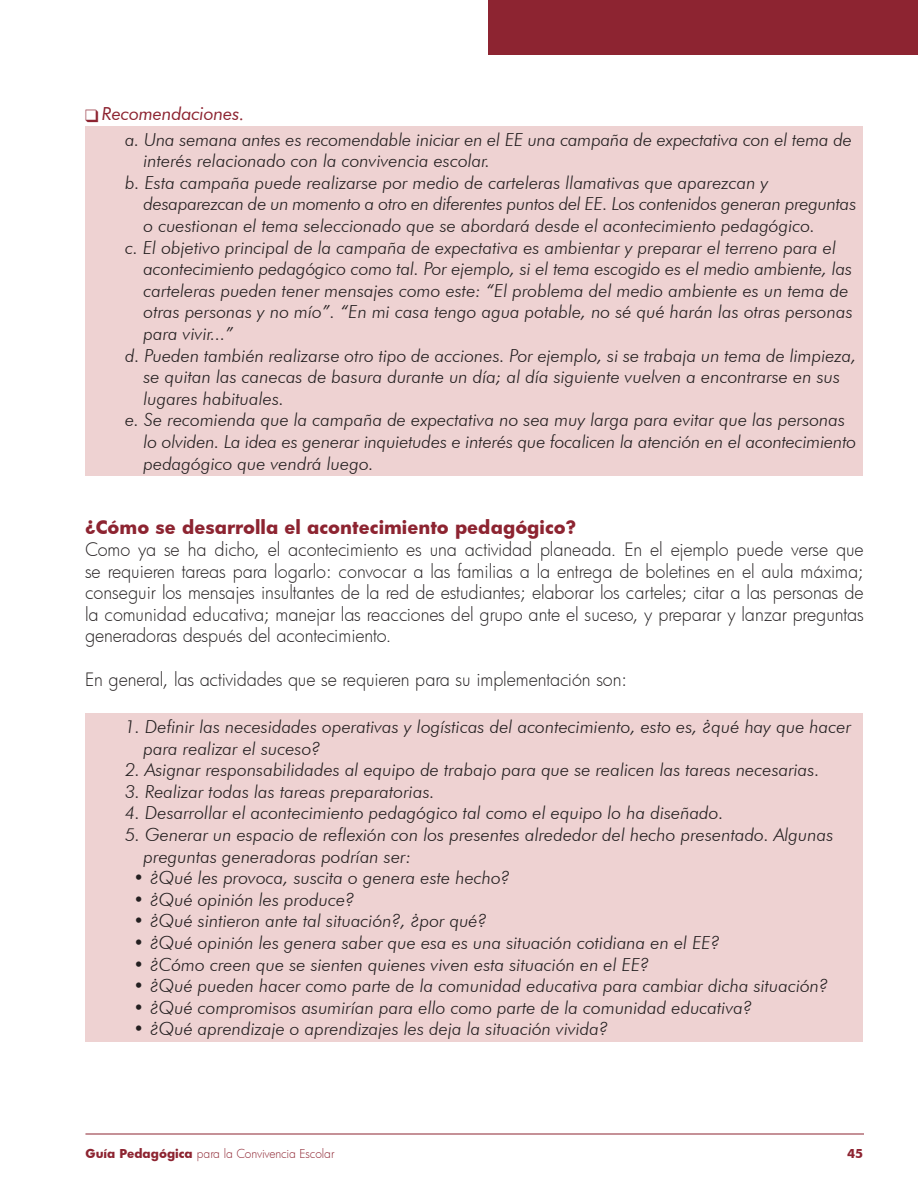
<style>
.page{position:relative;width:918px;height:1188px;background:#fff}
.page>*{position:absolute;margin:0;border:0;box-sizing:border-box;transform-origin:0 0}
.text_espacio{font:italic 300 18px "Futura BT";color:#231f20}
.Text{font:300 18px/21.6px "Futura";letter-spacing:-.005em;color:#231f20;text-align:justify}
.Negras{font:700 18px "Futura";color:#8d2431}
.Text-2{font:italic 18px "Futura BT";letter-spacing:-.01em;color:#8d2431}
.t1{font:300 12px "Futura";letter-spacing:-.015em;color:#8d2431}
.t2{font:700 12px "Futura";color:#8d2431}
.s1{font-weight:700}
</style>
<div class="page">
<hr style="left:85px;top:1134px;width:779px;height:1px;background:#8d2431">
<div style="left:489px;top:0;width:429px;height:55px;background:#8d2431"></div>
<div style="left:85px;top:126px;width:777px;height:350px;background:#eed2d2"></div>
<div style="left:85px;top:713px;width:777px;height:328px;background:#eed2d2"></div>
<p class="Text-2" style="left:85px;top:103px;width:161px">❑ Recomendaciones.</p>
<p class="text_espacio" style="left:125px;top:128px;width:729px">a. Una semana antes es recomendable iniciar en el EE una campaña de expectativa con el tema de</p>
<p class="text_espacio" style="left:144px;top:150px;width:348px">interés relacionado con la convivencia escolar.</p>
<p class="text_espacio" style="left:125px;top:172px;width:645px">b. Esta campaña puede realizarse por medio de carteleras llamativas que aparezcan y</p>
<p class="text_espacio" style="left:144px;top:193px;width:714px">desaparezcan de un momento a otro en diferentes puntos del EE. Los contenidos generan preguntas</p>
<p class="text_espacio" style="left:144px;top:215px;width:673px">o cuestionan el tema seleccionado que se abordará desde el acontecimiento pedagógico.</p>
<p class="text_espacio" style="left:125px;top:236px;width:713px">c. El objetivo principal de la campaña de expectativa es ambientar y preparar el terreno para el</p>
<p class="text_espacio" style="left:144px;top:258px;width:710px">acontecimiento pedagógico como tal. Por ejemplo, si el tema escogido es el medio ambiente, las</p>
<p class="text_espacio" style="left:144px;top:280px;width:707px">carteleras pueden tener mensajes como este: “El problema del medio ambiente es un tema de</p>
<p class="text_espacio" style="left:144px;top:301px;width:711px">otras personas y no mío”. “En mi casa tengo agua potable, no sé qué harán las otras personas</p>
<p class="text_espacio" style="left:144px;top:323px;width:92px">para vivir...”</p>
<p class="text_espacio" style="left:125px;top:344px;width:733px">d. Pueden también realizarse otro tipo de acciones. Por ejemplo, si se trabaja un tema de limpieza,</p>
<p class="text_espacio" style="left:144px;top:366px;width:698px">se quitan las canecas de basura durante un día; al día siguiente vuelven a encontrarse en sus</p>
<p class="text_espacio" style="left:144px;top:388px;width:142px">lugares habituales.</p>
<p class="text_espacio" style="left:125px;top:409px;width:722px">e. Se recomienda que la campaña de expectativa no sea muy larga para evitar que las personas</p>
<p class="text_espacio" style="left:144px;top:431px;width:714px">lo olviden. La idea es generar inquietudes e interés que focalicen la atención en el acontecimiento</p>
<p class="text_espacio" style="left:144px;top:452px;width:232px">pedagógico que vendrá luego.</p>
<p class="Negras" style="left:85px;top:515px;width:493px">¿Cómo se desarrolla el acontecimiento pedagógico?</p>
<p class="Text" style="left:85px;top:538px;width:780px">Como ya se ha dicho, el acontecimiento es una actividad planeada. En el ejemplo puede verse que se requieren tareas para logarlo: convocar a las familias a la entrega de boletines en el aula máxima; conseguir los mensajes insultantes de la red de estudiantes; elaborar los carteles; citar a las personas de la comunidad educativa; manejar las reacciones del grupo ante el suceso, y preparar y lanzar preguntas generadoras después del acontecimiento.</p>
<p class="Text" style="left:85px;top:668px;width:544px">En general, las actividades que se requieren para su implementación son:</p>
<p class="text_espacio" style="left:125px;top:716px;width:728px">1. Definir las necesidades operativas y logísticas del acontecimiento, esto es, ¿qué hay que hacer</p>
<p class="text_espacio" style="left:144px;top:737px;width:178px">para realizar el suceso?</p>
<p class="text_espacio" style="left:125px;top:759px;width:696px">2. Asignar responsabilidades al equipo de trabajo para que se realicen las tareas necesarias.</p>
<p class="text_espacio" style="left:125px;top:780px;width:311px">3. Realizar todas las tareas preparatorias.</p>
<p class="text_espacio" style="left:125px;top:802px;width:600px">4. Desarrollar el acontecimiento pedagógico tal como el equipo lo ha diseñado.</p>
<p class="text_espacio" style="left:125px;top:824px;width:710px">5. Generar un espacio de reflexión con los presentes alrededor del hecho presentado. Algunas</p>
<p class="text_espacio" style="left:144px;top:845px;width:269px">preguntas generadoras podrían ser:</p>
<p class="text_espacio" style="left:134px;top:867px;width:378px">• ¿Qué les provoca, suscita o genera este hecho?</p>
<p class="text_espacio" style="left:134px;top:888px;width:222px">• ¿Qué opinión les produce?</p>
<p class="text_espacio" style="left:134px;top:910px;width:355px">• ¿Qué sintieron ante tal situación?, ¿por qué?</p>
<p class="text_espacio" style="left:134px;top:932px;width:588px">• ¿Qué opinión les genera saber que esa es una situación cotidiana en el EE?</p>
<p class="text_espacio" style="left:134px;top:953px;width:517px">• ¿Cómo creen que se sienten quienes viven esta situación en el EE?</p>
<p class="text_espacio" style="left:134px;top:975px;width:696px">• ¿Qué pueden hacer como parte de la comunidad educativa para cambiar dicha situación?</p>
<p class="text_espacio" style="left:134px;top:996px;width:620px">• ¿Qué compromisos asumirían para ello como parte de la comunidad educativa?</p>
<p class="text_espacio" style="left:134px;top:1018px;width:476px">• ¿Qué aprendizaje o aprendizajes les deja la situación vivida?</p>
<p class="t1" style="left:85px;top:1146px;width:250px"><span class="s1">Guía Pedagógica</span> para la Convivencia Escolar</p>
<p class="t2" style="left:847px;top:1145px;width:18px">45</p>
</div>
